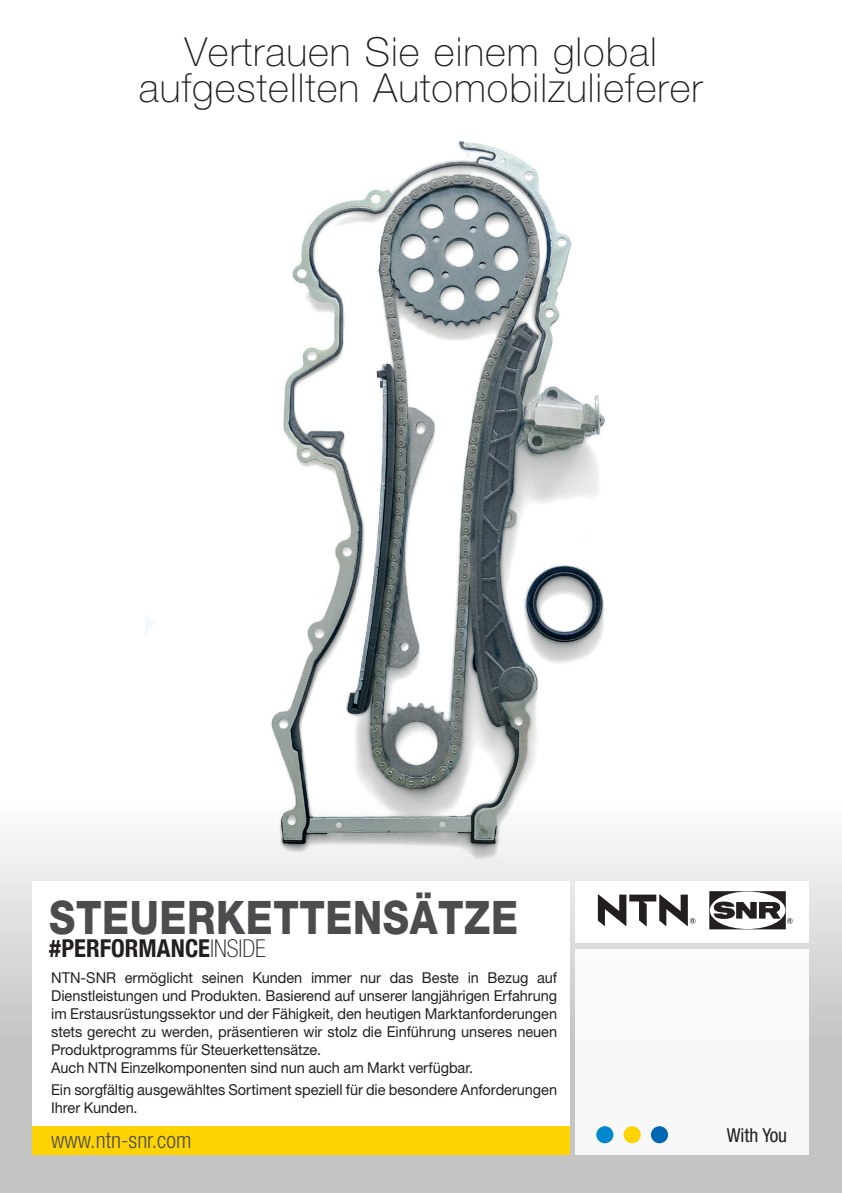
<style>
.page{position:relative;width:842px;height:1193px;background:#fff}
.page>*{position:absolute;margin:0;border:0;box-sizing:border-box;transform-origin:0 0}
.t1{font:800 46.2px "Helvetica Neue";letter-spacing:.015em;color:#4b4c4d;scale:.85 1}
.t2{font:100 40px/36px "Helvetica Neue";letter-spacing:.025em;color:#231f20;text-align:center}
.t3{font:700 condensed 24.6px "Helvetica Neue";color:#231f20}
.t4{font:300 condensed 22.4px "Helvetica Neue";color:#4b4c4d}
.t5{font:condensed 19.2px "Helvetica Neue";color:#231f20}
.t6{font:300 condensed 16.4px "Helvetica Neue";color:#4b4c4d}
.t7{font:15px/18px "Helvetica Neue";letter-spacing:-.005em;color:#231f20;text-align:justify}
.s1{font-weight:100}
</style>
<div class="page">
<svg style="left:0;top:839px;width:841px;height:354px;background:#d0cfcd"></svg>
<img style="left:145px;top:141px;width:605px;height:773px">
<div style="left:33px;top:881px;width:537px;height:245px;background:#fff"></div>
<div style="left:33px;top:1126px;width:537px;height:28px;background:#fed304"></div>
<div style="left:575px;top:949px;width:233px;height:205px;background:#f9f8f8"></div>
<div style="left:575px;top:881px;width:233px;height:62px;background:#fff"></div>
<svg style="left:597px;top:894px;width:98px;height:32px"></svg>
<svg style="left:709px;top:891px;width:83px;height:38px"></svg>
<div style="left:596px;top:1126px;width:17px;height:17px;background:#0089cf;border-radius:50%"></div>
<div style="left:623px;top:1126px;width:17px;height:17px;background:#fed304;border-radius:50%"></div>
<div style="left:650px;top:1126px;width:18px;height:17px;background:#0166b3;border-radius:50%"></div>
<p class="t2" style="left:139px;top:34px;width:565px">Vertrauen Sie einem global aufgestellten Automobilzulieferer</p>
<p class="t1" style="left:49px;top:889px;width:553px">STEUERKETTENSÄTZE</p>
<p class="t3" style="left:49px;top:928px;width:218px">#PERFORMANCE<span class="s1">INSIDE</span></p>
<p class="t7" style="left:51px;top:968px;width:507px">NTN-SNR ermöglicht seinen Kunden immer nur das Beste in Bezug auf Dienstleistungen und Produkten. Basierend auf unserer langjährigen Erfahrung im Erstausrüstungssektor und der Fähigkeit, den heutigen Marktanforderungen stets gerecht zu werden, präsentieren wir stolz die Einführung unseres neuen Produktprogramms für Steuerkettensätze.</p>
<p class="t7" style="left:51px;top:1058px;width:423px">Auch NTN Einzelkomponenten sind nun auch am Markt verfügbar.</p>
<p class="t7" style="left:51px;top:1080px;width:507px">Ein sorgfältig ausgewähltes Sortiment speziell für die besondere Anforderungen<br>Ihrer Kunden.</p>
<p class="t4" style="left:51px;top:1127px;width:142px">www.ntn-snr.com</p>
<p class="t5" style="left:726px;top:1123px;width:62px">With You</p>
<p class="t6" style="left:94px;top:1129px;width:104px">www.ntn-snr.com</p>
</div>
